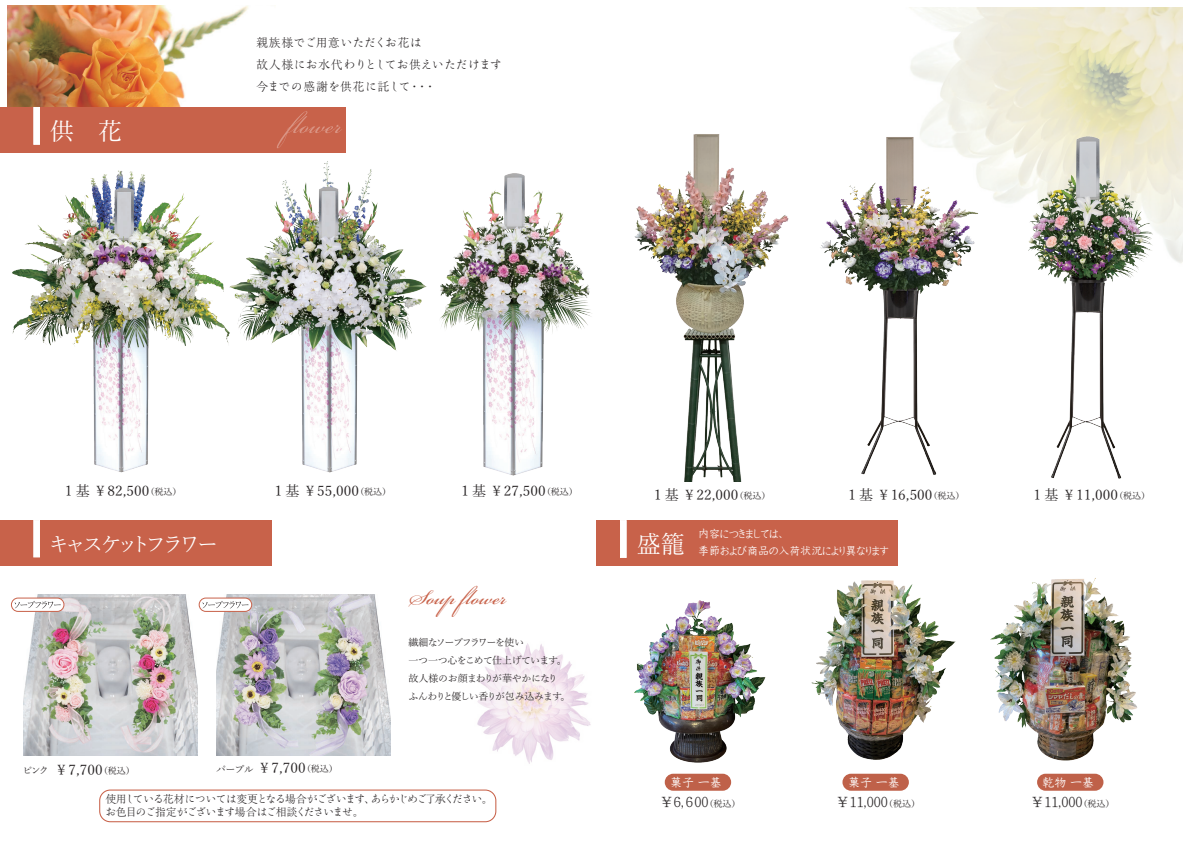
<style>
.page{position:relative;width:1191px;height:842px;background:#fff}
.page>*{position:absolute;margin:0;border:0;box-sizing:border-box;transform-origin:0 0}
.t1{font:32px "Bickham Script Pro";color:#c8624a}
.t2{font:24px "Yu Min Pr 6";color:#fff}
.t3{font:21px "Yu Min Pr 6";letter-spacing:-.2em;color:#fff}
.t4{font:14px "Yu Min Pr 6";color:#231f20}
.t5{font:14px "Kyokashotai EGP4 Medium SJIS";color:#231f20}
.t6{font:12px/22px "P Shimanami Std";letter-spacing:.005em;color:#231f20}
.t7{font:12px "Kyokashotai EGP4 Medium SJIS";color:#fff}
.t8{font:11px/13px "P Shimanami Std";letter-spacing:-.12em;color:#231f20}
.t9{font:11px/17px "Kyokashotai EGP4 Medium SJIS";color:#fff}
.t10{font:10px/18px "Yu Min Pr 6";letter-spacing:-.08em;color:#231f20}
.s1{font-size:9px}
.s2{font-family:"Yu Min Pr 6";font-size:24px}
.s3{font-size:10px}
.s4{font-family:"Yu Min Pr 6";font-size:9px}
</style>
<div class="page">
<img style="left:910px;top:8px;width:272px;height:255px">
<img style="left:8px;top:6px;width:240px;height:101px">
<div style="left:0;top:107px;width:346px;height:45px;background:#c8624a"></div>
<div style="left:33px;top:107px;width:7px;height:38px;background:#fff;border:1px solid #fff"></div>
<svg style="left:277px;top:111px;width:65px;height:37px"></svg>
<div style="left:596px;top:520px;width:302px;height:45px;background:#c8624a"></div>
<div style="left:620px;top:520px;width:6px;height:38px;background:#fff"></div>
<div style="left:99px;top:789px;width:397px;height:33px;border:1px solid #c8624a;border-radius:11px"></div>
<img style="left:811px;top:580px;width:145px;height:180px">
<img style="left:990px;top:578px;width:148px;height:183px">
<img style="left:634px;top:600px;width:132px;height:163px">
<img style="left:477px;top:643px;width:114px;height:121px">
<img style="left:217px;top:594px;width:174px;height:161px">
<img style="left:24px;top:594px;width:174px;height:161px">
<div style="left:0;top:520px;width:271px;height:45px;background:#c8624a"></div>
<div style="left:33px;top:520px;width:7px;height:37px;background:#fff;border:1px solid #fff"></div>
<div style="left:11px;top:598px;width:53px;height:13px;background:#fff;border-radius:7px"></div>
<div style="left:11px;top:597px;width:53px;height:15px;border:1px solid #c8624a;border-radius:7px"></div>
<svg style="left:15px;top:601px;width:46px;height:7px"></svg>
<div style="left:199px;top:598px;width:53px;height:13px;background:#fff;border-radius:7px"></div>
<div style="left:199px;top:597px;width:53px;height:15px;border:1px solid #c8624a;border-radius:7px"></div>
<svg style="left:202px;top:601px;width:46px;height:7px"></svg>
<img style="left:440px;top:173px;width:152px;height:303px">
<img style="left:238px;top:161px;width:189px;height:312px">
<img style="left:4px;top:152px;width:234px;height:321px">
<img style="left:1017px;top:133px;width:144px;height:346px">
<div style="left:665px;top:774px;width:66px;height:17px;background:#bf6149;border-radius:9px"></div>
<div style="left:842px;top:774px;width:67px;height:17px;background:#bf6149;border-radius:9px"></div>
<div style="left:1037px;top:774px;width:66px;height:17px;background:#bf6149;border-radius:9px"></div>
<img style="left:820px;top:132px;width:171px;height:343px">
<img style="left:634px;top:134px;width:155px;height:347px">
<h2 class="t2" style="left:50px;top:109px;width:73px">供　花</h2>
<p class="t6" style="left:256px;top:31px;width:248px">親族様でご用意いただくお花は<br>故人様にお水代わりとしてお供えいただけます今までの感謝を供花に託して・・・</p>
<p class="t4" style="left:65px;top:478px;width:118px">1 基 ￥82,500<span class="s1">（税込）</span></p>
<p class="t4" style="left:272px;top:478px;width:121px">１基 ￥55,000<span class="s1">（税込）</span></p>
<p class="t4" style="left:458px;top:478px;width:121px">１基 ￥27,500<span class="s1">（税込）</span></p>
<p class="t4" style="left:651px;top:482px;width:121px">１基 ￥22,000<span class="s1">（税込）</span></p>
<p class="t4" style="left:845px;top:482px;width:121px">１基 ￥16,500<span class="s1">（税込）</span></p>
<p class="t4" style="left:1033px;top:482px;width:118px">1 基 ￥11,000<span class="s1">（税込）</span></p>
<h3 class="t3" style="left:48px;top:525px;width:171px">キャスケットフラワー</h3>
<p class="t9" style="left:637px;top:526px;width:253px;text-indent:61px">内容につきましては、<br><span class="s2">盛籠</span> 季節および商品の入荷状況により異なります</p>
<h1 class="t1" style="left:409px;top:574px;width:98px">Soup flower</h1>
<p class="t4" style="left:23px;top:757px;width:114px"><span class="s3">ピンク</span>￥7,700<span class="s1">（税込）</span></p>
<p class="t4" style="left:216px;top:755px;width:123px"><span class="s3">パープル</span>￥7,700<span class="s1">（税込）</span></p>
<p class="t10" style="left:408px;top:632px;width:164px">繊細なソープフラワーを使い<br>一つ一つ心をこめて仕上げています。故人様のお顔まわりが華やかになり<br>ふんわりと優しい香りが包み込みます。</p>
<p class="t8" style="left:105px;top:792px;width:389px">使用している花材については変更となる場合がございます、あらかじめご了承ください。お色目のご指定がございます場合はご相談くださいませ。</p>
<p class="t7" style="left:670px;top:776px;width:53px">菓子 一基</p>
<p class="t5" style="left:660px;top:795px;width:82px">￥6,６00<span class="s4">（税込）</span></p>
<p class="t7" style="left:848px;top:776px;width:53px">菓子 一基</p>
<p class="t5" style="left:836px;top:795px;width:86px">￥1１,000<span class="s4">（税込）</span></p>
<p class="t7" style="left:1042px;top:776px;width:53px">乾物 一基</p>
<p class="t5" style="left:1030px;top:795px;width:86px">￥1１,000<span class="s4">（税込）</span></p>
</div>
